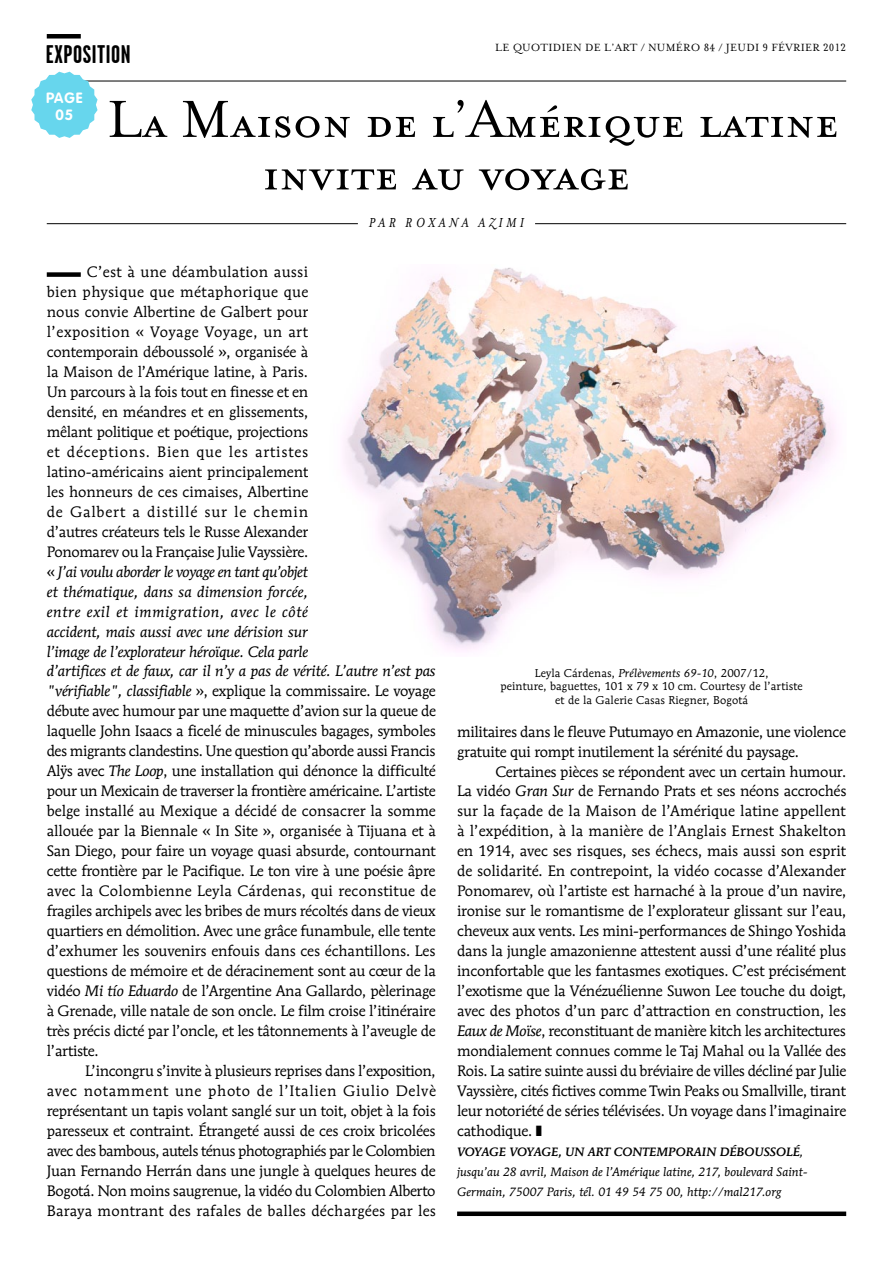
<style>
.page{position:relative;width:893px;height:1263px;background:#fff}
.page>*{position:absolute;margin:0;border:0;box-sizing:border-box;transform-origin:0 0}
.t1{font:60px/52.5px "Mrs Eaves Petite Caps";letter-spacing:-.01em;color:#000}
.t2{font:700 25.5px "Garage Gothic";letter-spacing:.02em;color:#000}
.t3{font:15px/20px "Mendoza Roman";letter-spacing:-.02em;color:#000}
.t4{font:italic 15px "Mrs Eaves";letter-spacing:.225em;color:#000}
.t5{font:700 14.7px/16.5px "VAG Rounded";letter-spacing:.07em;color:#fff;text-align:center}
.t6{font:italic 12px/20px "Mendoza Roman";color:#000}
.t7{font:12px "Mrs Eaves Roman";letter-spacing:.02em;color:#000}
.t8{font:11.25px/13.5px "Mendoza Roman";letter-spacing:.01em;color:#000;text-align:center}
.s1{font-family:"Mrs Eaves Petite Caps"}
.s2{font-style:italic}
.s3{font-weight:500}
</style>
<div class="page">
<div style="left:47px;top:34px;width:34px;height:5px;background:#000"></div>
<hr style="left:47px;top:81px;width:799px;height:1px;background:#000">
<svg style="left:31px;top:72px;width:67px;height:66px"></svg>
<div style="left:47px;top:272px;width:34px;height:5px;background:#000"></div>
<div style="left:457px;top:1211px;width:389px;height:5px;background:#000"></div>
<hr style="left:47px;top:223px;width:799px;height:1px;background:#000">
<div style="left:358px;top:216px;width:177px;height:13px;background:#fff"></div>
<img style="left:342px;top:267px;width:496px;height:385px">
<h2 class="t2" style="left:46px;top:41px;width:86px">EXPOSITION</h2>
<p class="t7" style="left:495px;top:41px;width:352px">LE QUOTIDIEN DE L’ART / NUMÉRO <span class="s1">84</span> / JEUDI <span class="s1">9</span> FÉVRIER <span class="s1">2012</span></p>
<p class="t5" style="left:46px;top:90px;width:38px">PAGE<br>05</p>
<h1 class="t1" style="left:262px;top:94px;width:578px;text-indent:-155px">La Maison de l’Amérique latine invite au voyage</h1>
<p class="t4" style="left:369px;top:214px;width:157px">PAR ROXANA AZIMI</p>
<p class="t3" style="left:47px;top:261px;width:391px;text-indent:40px">C’est à une déambulation aussi<br>bien physique que métaphorique que<br>nous convie Albertine de Galbert pour<br>l’exposition « Voyage Voyage, un art<br>contemporain déboussolé », organisée à<br>la Maison de l’Amérique latine, à Paris.<br>Un parcours à la fois tout en finesse et en<br>densité, en méandres et en glissements,<br>mêlant politique et poétique, projections<br>et déceptions. Bien que les artistes<br>latino-américains aient principalement<br>les honneurs de ces cimaises, Albertine<br>de Galbert a distillé sur le chemin<br>d’autres créateurs tels le Russe Alexander<br>Ponomarev ou la Française Julie Vayssière.<br>« <span class="s2">J’ai voulu aborder le voyage en tant qu’objet<br>et thématique, dans sa dimension forcée,<br>entre exil et immigration, avec le côté<br>accident, mais aussi avec une dérision sur<br>l’image de l’explorateur héroïque. Cela parle<br>d’artifices et de faux, car il n’y a pas de vérité. L’autre n’est pas "vérifiable", classifiable</span> », explique la commissaire. Le voyage débute avec humour par une maquette d’avion sur la queue de laquelle John Isaacs a ficelé de minuscules bagages, symboles des migrants clandestins. Une question qu’aborde aussi Francis Alÿs avec <span class="s2">The Loop</span>, une installation qui dénonce la difficulté pour un Mexicain de traverser la frontière américaine. L’artiste belge installé au Mexique a décidé de consacrer la somme allouée par la Biennale « In Site », organisée à Tijuana et à San Diego, pour faire un voyage quasi absurde, contournant cette frontière par le Pacifique. Le ton vire à une poésie âpre avec la Colombienne Leyla Cárdenas, qui reconstitue de fragiles archipels avec les bribes de murs récoltés dans de vieux quartiers en démolition. Avec une grâce funambule, elle tente d’exhumer les souvenirs enfouis dans ces échantillons. Les questions de mémoire et de déracinement sont au cœur de la vidéo <span class="s2">Mi tío Eduardo</span> de l’Argentine Ana Gallardo, pèlerinage à Grenade, ville natale de son oncle. Le film croise l’itinéraire très précis dicté par l’oncle, et les tâtonnements à l’aveugle de l’artiste.</p>
<p class="t3" style="left:47px;top:1061px;width:391px;text-align:justify;text-indent:38px">L’incongru s’invite à plusieurs reprises dans l’exposition, avec notamment une photo de l’Italien Giulio Delvè représentant un tapis volant sanglé sur un toit, objet à la fois paresseux et contraint. Étrangeté aussi de ces croix bricolées avec des bambous, autels ténus photographiés par le Colombien Juan Fernando Herrán dans une jungle à quelques heures de Bogotá. Non moins saugrenue, la vidéo du Colombien Alberto Baraya montrant des rafales de balles déchargées par les</p>
<p class="t8" style="left:500px;top:666px;width:304px">Leyla Cárdenas, <span class="s2">Prélèvements 69-10</span>, 2007/12,<br>peinture, baguettes, 101 x 79 x 10 cm. Courtesy de l’artiste et de la Galerie Casas Riegner, Bogotá</p>
<p class="t3" style="left:457px;top:721px;width:391px">militaires dans le fleuve Putumayo en Amazonie, une violence gratuite qui rompt inutilement la sérénité du paysage.</p>
<p class="t3" style="left:457px;top:761px;width:391px;text-align:justify;text-indent:38px">Certaines pièces se répondent avec un certain humour.<br>La vidéo <span class="s2">Gran Sur</span> de Fernando Prats et ses néons accrochés sur la façade de la Maison de l’Amérique latine appellent à l’expédition, à la manière de l’Anglais Ernest Shakelton en 1914, avec ses risques, ses échecs, mais aussi son esprit de solidarité. En contrepoint, la vidéo cocasse d’Alexander Ponomarev, où l’artiste est harnaché à la proue d’un navire, ironise sur le romantisme de l’explorateur glissant sur l’eau, cheveux aux vents. Les mini-performances de Shingo Yoshida dans la jungle amazonienne attestent aussi d’une réalité plus inconfortable que les fantasmes exotiques. C’est précisément l’exotisme que la Vénézuélienne Suwon Lee touche du doigt, avec des photos d’un parc d’attraction en construction, les <span class="s2">Eaux de Moïse</span>, reconstituant de manière kitch les architectures mondialement connues comme le Taj Mahal ou la Vallée des Rois. La satire suinte aussi du bréviaire de villes décliné par Julie Vayssière, cités fictives comme Twin Peaks ou Smallville, tirant leur notoriété de séries télévisées. Un voyage dans l’imaginaire cathodique.</p>
<p class="t6" style="left:457px;top:1142px;width:352px"><span class="s3">VOYAGE VOYAGE, UN ART CONTEMPORAIN DÉBOUSSOLÉ</span>, jusqu’au 28 avril, Maison de l’Amérique latine, 217, boulevard Saint-<br>Germain, 75007 Paris, tél. 01 49 54 75 00, http://mal217.org</p>
</div>
